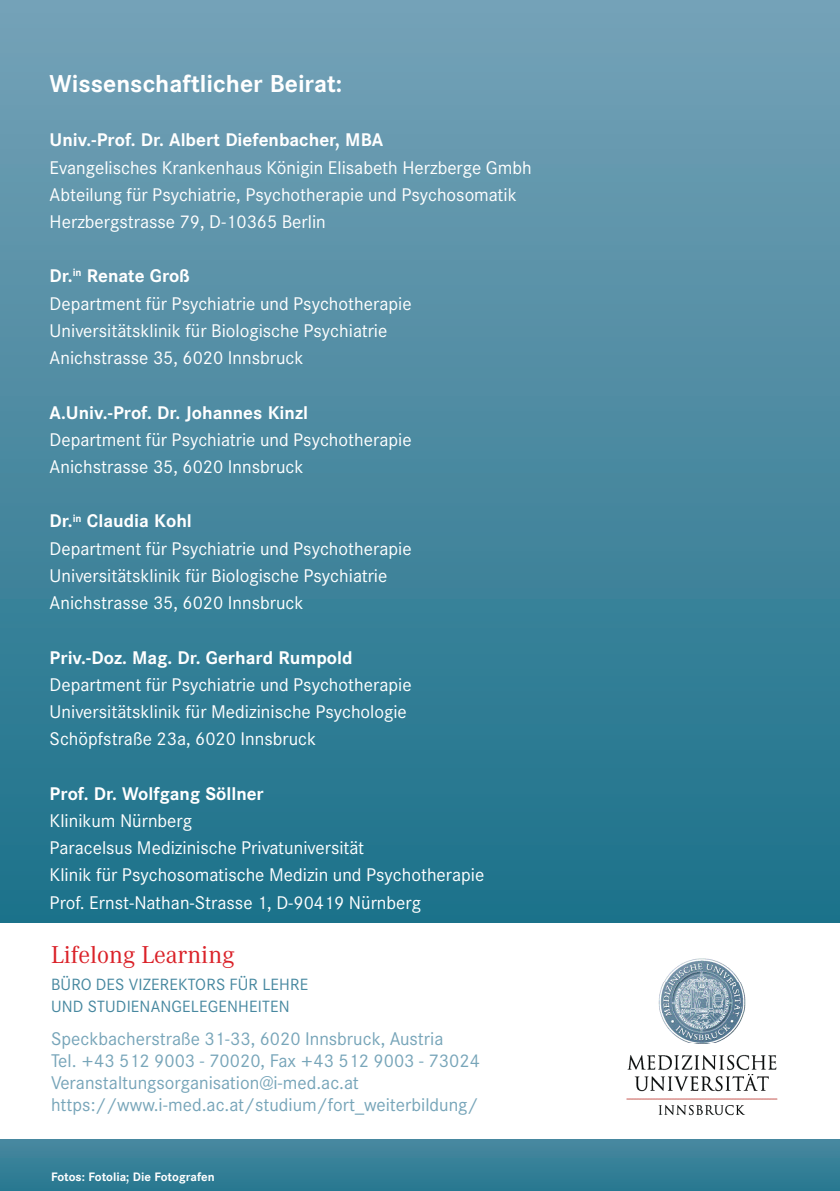
<style>
.page{position:relative;width:840px;height:1191px;background:#fff}
.page>*{position:absolute;margin:0;border:0;box-sizing:border-box;transform-origin:0 0}
.Fließtext_A5{font:700 24px "Corporate S";color:#fff}
.t1{font:24px "Corporate A";color:#da2128}
.Fließtext_A5-2{font:18px "Corporate S";color:#fff}
.Fließtext_A5-3{font:18px/22px "Corporate S";color:#77a5b9}
.Fließtext_A5-4{font:700 18px "Corporate S";color:#fff}
.t2{font:16px/22px "Corporate S";letter-spacing:.01em;color:#4788a0}
.Paginierung_A5{font:700 12px "Corporate S";color:#fff}
</style>
<div class="page">
<div style="left:0;top:0;width:839px;height:922px;background:linear-gradient(to bottom,#76a2b7,#1c718a)"></div>
<div style="left:0;top:1140px;width:839px;height:51px;background:linear-gradient(to bottom,#4888a0,#267890)"></div>
<img style="left:626px;top:958px;width:152px;height:158px">
<p class="Fließtext_A5" style="left:50px;top:69px;width:294px">Wissenschaftlicher Beirat:</p>
<p class="Fließtext_A5-4" style="left:50px;top:129px;width:335px">Univ.-Prof. Dr. Albert Diefenbacher, MBA</p>
<p class="Fließtext_A5-2" style="left:50px;top:157px;width:483px">Evangelisches Krankenhaus Königin Elisabeth Herzberge Gmbh</p>
<p class="Fließtext_A5-2" style="left:50px;top:184px;width:468px">Abteilung für Psychiatrie, Psychotherapie und Psychosomatik</p>
<p class="Fließtext_A5-2" style="left:50px;top:211px;width:277px">Herzbergstrasse 79, D-10365 Berlin</p>
<p class="Fließtext_A5-4" style="left:50px;top:265px;width:142px">Dr.<sup>in</sup> Renate Groß</p>
<p class="Fließtext_A5-2" style="left:50px;top:293px;width:363px">Department für Psychiatrie und Psychotherapie</p>
<p class="Fließtext_A5-2" style="left:50px;top:320px;width:339px">Universitätsklinik für Biologische Psychiatrie</p>
<p class="Fließtext_A5-2" style="left:50px;top:347px;width:255px">Anichstrasse 35, 6020 Innsbruck</p>
<p class="Fließtext_A5-4" style="left:50px;top:401px;width:260px">A.Univ.-Prof. Dr. Johannes Kinzl</p>
<p class="Fließtext_A5-2" style="left:50px;top:429px;width:363px">Department für Psychiatrie und Psychotherapie</p>
<p class="Fließtext_A5-2" style="left:50px;top:456px;width:255px">Anichstrasse 35, 6020 Innsbruck</p>
<p class="Fließtext_A5-4" style="left:50px;top:510px;width:144px">Dr.<sup>in</sup> Claudia Kohl</p>
<p class="Fließtext_A5-2" style="left:50px;top:538px;width:363px">Department für Psychiatrie und Psychotherapie</p>
<p class="Fließtext_A5-2" style="left:50px;top:565px;width:339px">Universitätsklinik für Biologische Psychiatrie</p>
<p class="Fließtext_A5-2" style="left:50px;top:592px;width:255px">Anichstrasse 35, 6020 Innsbruck</p>
<p class="Fließtext_A5-4" style="left:50px;top:646px;width:304px">Priv.-Doz. Mag. Dr. Gerhard Rumpold</p>
<p class="Fließtext_A5-2" style="left:50px;top:674px;width:363px">Department für Psychiatrie und Psychotherapie</p>
<p class="Fließtext_A5-2" style="left:50px;top:701px;width:358px">Universitätsklinik für Medizinische Psychologie</p>
<p class="Fließtext_A5-2" style="left:50px;top:728px;width:268px">Schöpfstraße 23a, 6020 Innsbruck</p>
<p class="Fließtext_A5-4" style="left:50px;top:782px;width:215px">Prof. Dr. Wolfgang Söllner</p>
<p class="Fließtext_A5-2" style="left:50px;top:810px;width:144px">Klinikum Nürnberg</p>
<p class="Fließtext_A5-2" style="left:50px;top:837px;width:316px">Paracelsus Medizinische Privatuniversität</p>
<p class="Fließtext_A5-2" style="left:50px;top:864px;width:436px">Klinik für Psychosomatische Medizin und Psychotherapie</p>
<p class="Fließtext_A5-2" style="left:50px;top:891px;width:372px">Prof. Ernst-Nathan-Strasse 1, D-90419 Nürnberg</p>
<p class="t1" style="left:51px;top:940px;width:185px">Lifelong Learning</p>
<p class="t2" style="left:51px;top:973px;width:258px">BÜRO DES VIZEREKTORS FÜR LEHRE<br>UND STUDIENANGELEGENHEITEN</p>
<p class="Fließtext_A5-3" style="left:51px;top:1027px;width:430px">Speckbacherstraße 31-33, 6020 Innsbruck, Austria<br>Tel. +43 512 9003 - 70020, Fax +43 512 9003 - 73024<br>Veranstaltungsorganisation@i-med.ac.at https://www.i-med.ac.at/studium/fort_weiterbildung/</p>
<p class="Paginierung_A5" style="left:51px;top:1169px;width:165px">Fotos: Fotolia; Die Fotografen</p>
</div>
